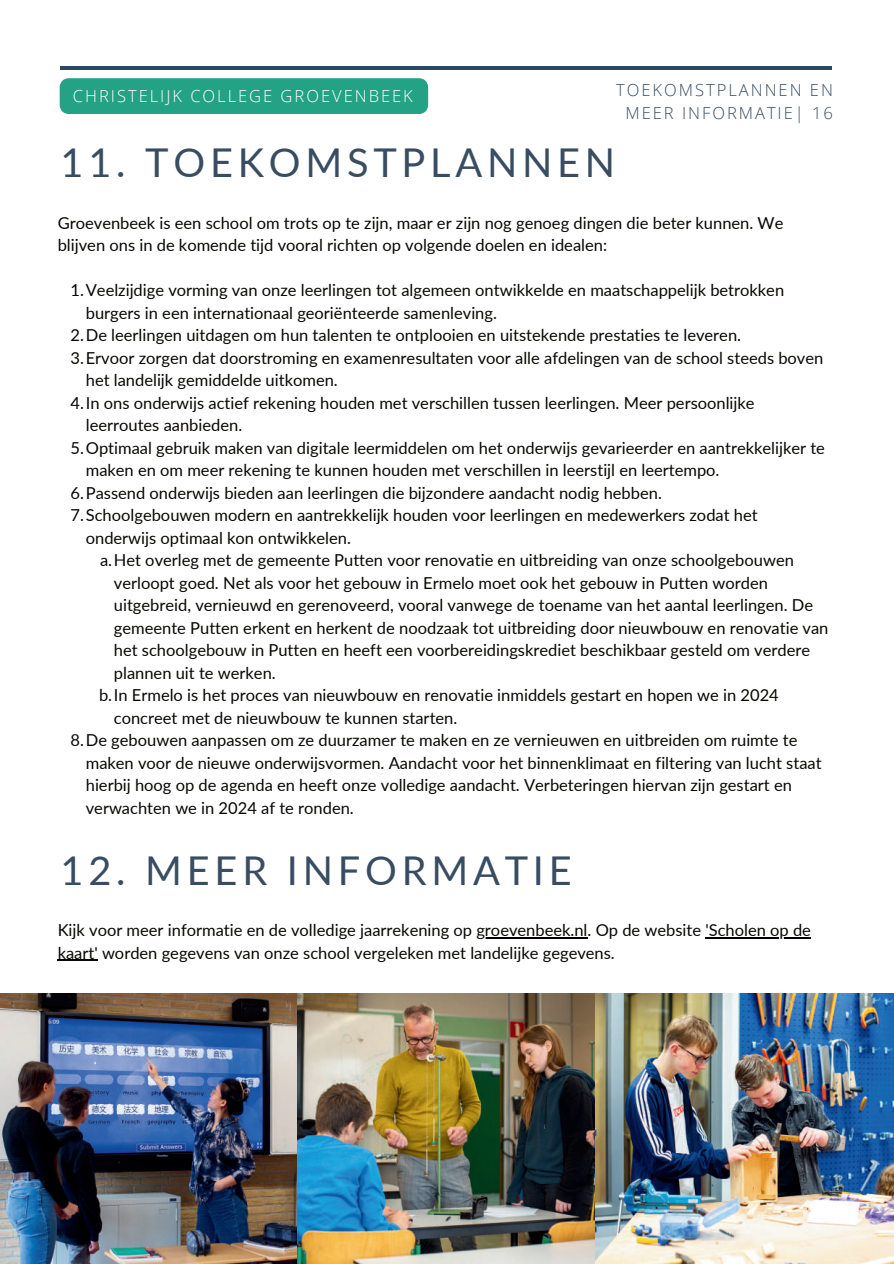
<style>
.page{position:relative;width:894px;height:1264px;background:#fff}
.page>*{position:absolute;margin:0;border:0;box-sizing:border-box;transform-origin:0 0}
.t1{font:39.75px "Lato";letter-spacing:.12em;color:#384d61}
.t2{font:16.5px/22.5px "Lato";color:#080704}
.t3{font:300 16.5px/22.5px "Open Sans";letter-spacing:.12em;color:#384d61;text-align:center}
.t4{font:300 16.5px "Open Sans";letter-spacing:.12em;color:#fff}
</style>
<div class="page">
<hr style="left:61px;top:66px;width:770px;height:4px;background:#284961">
<div style="left:60px;top:78px;width:368px;height:36px;background:#24a285"></div>
<hr style="left:476px;top:937px;width:111px;height:1px;background:#000">
<hr style="left:705px;top:937px;width:105px;height:1px;background:#000">
<hr style="left:58px;top:959px;width:40px;height:2px;background:#080704">
<img style="left:0;top:993px;width:893px;height:270px">
<p class="t4" style="left:73px;top:84px;width:341px">CHRISTELIJK COLLEGE GROEVENBEEK</p>
<p class="t3" style="left:616px;top:79px;width:218px">TOEKOMSTPLANNEN EN<br>MEER INFORMATIE| 16</p>
<h1 class="t1" style="left:61px;top:134px;width:556px">11. TOEKOMSTPLANNEN</h1>
<p class="t2" style="left:58px;top:211px;width:727px">Groevenbeek is een school om trots op te zijn, maar er zijn nog genoeg dingen die beter kunnen. We blijven ons in de komende tijd vooral richten op volgende doelen en idealen:</p>
<p class="t2" style="left:71px;top:278px;width:714px">1.Veelzijdige vorming van onze leerlingen tot algemeen ontwikkelde en maatschappelijk betrokken</p>
<p class="t2" style="left:86px;top:301px;width:412px">burgers in een internationaal georiënteerde samenleving.</p>
<p class="t2" style="left:71px;top:323px;width:671px">2.De leerlingen uitdagen om hun talenten te ontplooien en uitstekende prestaties te leveren.</p>
<p class="t2" style="left:71px;top:346px;width:754px">3.Ervoor zorgen dat doorstroming en examenresultaten voor alle afdelingen van de school steeds boven</p>
<p class="t2" style="left:86px;top:368px;width:253px">het landelijk gemiddelde uitkomen.</p>
<p class="t2" style="left:71px;top:391px;width:685px">4.In ons onderwijs actief rekening houden met verschillen tussen leerlingen. Meer persoonlijke</p>
<p class="t2" style="left:86px;top:413px;width:158px">leerroutes aanbieden.</p>
<p class="t2" style="left:71px;top:436px;width:755px">5.Optimaal gebruik maken van digitale leermiddelen om het onderwijs gevarieerder en aantrekkelijker te</p>
<p class="t2" style="left:86px;top:458px;width:635px">maken en om meer rekening te kunnen houden met verschillen in leerstijl en leertempo.</p>
<p class="t2" style="left:71px;top:481px;width:592px">6.Passend onderwijs bieden aan leerlingen die bijzondere aandacht nodig hebben.</p>
<p class="t2" style="left:71px;top:503px;width:688px">7.Schoolgebouwen modern en aantrekkelijk houden voor leerlingen en medewerkers zodat het</p>
<p class="t2" style="left:86px;top:526px;width:266px">onderwijs optimaal kon ontwikkelen.</p>
<p class="t2" style="left:100px;top:548px;width:695px">a.Het overleg met de gemeente Putten voor renovatie en uitbreiding van onze schoolgebouwen</p>
<p class="t2" style="left:114px;top:571px;width:655px">verloopt goed. Net als voor het gebouw in Ermelo moet ook het gebouw in Putten worden</p>
<p class="t2" style="left:114px;top:593px;width:700px">uitgebreid, vernieuwd en gerenoveerd, vooral vanwege de toename van het aantal leerlingen. De</p>
<p class="t2" style="left:114px;top:616px;width:716px">gemeente Putten erkent en herkent de noodzaak tot uitbreiding door nieuwbouw en renovatie van</p>
<p class="t2" style="left:114px;top:638px;width:697px">het schoolgebouw in Putten en heeft een voorbereidingskrediet beschikbaar gesteld om verdere</p>
<p class="t2" style="left:114px;top:661px;width:163px">plannen uit te werken.</p>
<p class="t2" style="left:99px;top:683px;width:681px">b.In Ermelo is het proces van nieuwbouw en renovatie inmiddels gestart en hopen we in 2024</p>
<p class="t2" style="left:114px;top:706px;width:345px">concreet met de nieuwbouw te kunnen starten.</p>
<p class="t2" style="left:71px;top:728px;width:728px">8.De gebouwen aanpassen om ze duurzamer te maken en ze vernieuwen en uitbreiden om ruimte te</p>
<p class="t2" style="left:86px;top:751px;width:737px">maken voor de nieuwe onderwijsvormen. Aandacht voor het binnenklimaat en filtering van lucht staat</p>
<p class="t2" style="left:86px;top:773px;width:707px">hierbij hoog op de agenda en heeft onze volledige aandacht. Verbeteringen hiervan zijn gestart en</p>
<p class="t2" style="left:86px;top:796px;width:269px">verwachten we in 2024 af te ronden.</p>
<h1 class="t1" style="left:61px;top:841px;width:512px">12. MEER INFORMATIE</h1>
<p class="t2" style="left:58px;top:918px;width:754px">Kijk voor meer informatie en de volledige jaarrekening op groevenbeek.nl. Op de website 'Scholen op de kaart' worden gegevens van onze school vergeleken met landelijke gegevens.</p>
</div>
